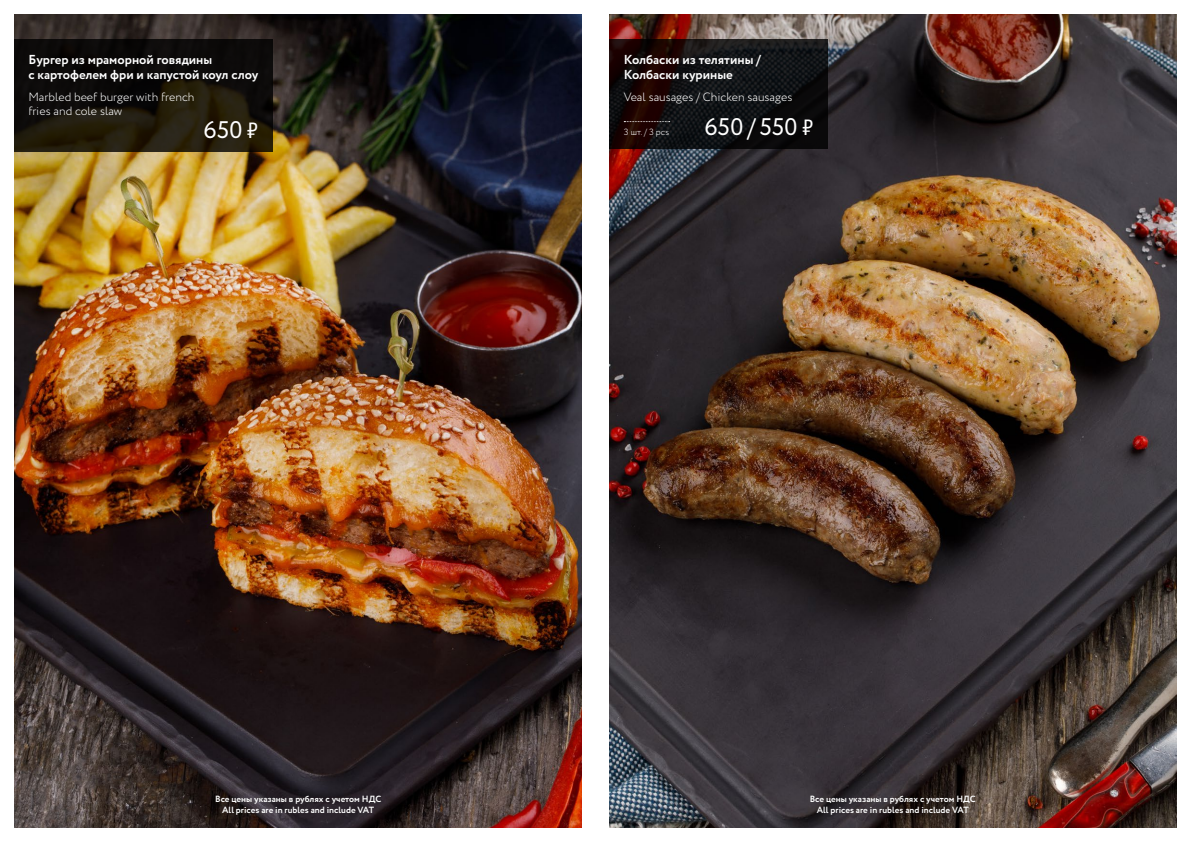
<style>
.page{position:relative;width:1191px;height:842px;background:#fff}
.page>*{position:absolute;margin:0;border:0;box-sizing:border-box;transform-origin:0 0}
.t1{font:24px "Circe";color:#fff}
.t2{font:700 13px/15px "Circe";color:#fff}
.t3{font:300 12px/14px "Circe";color:#fff}
.t4{font:700 9px/11px "Circe";color:#fff;text-align:center}
.t5{font:300 9px "Circe";color:#fff}
.s1{font-family:"PT Rouble Sans"}
</style>
<div class="page">
<img style="left:14px;top:14px;width:567px;height:814px">
<svg style="left:14px;top:40px;width:259px;height:112px;background:#15120a"></svg>
<img style="left:609px;top:14px;width:567px;height:814px">
<svg style="left:609px;top:40px;width:219px;height:109px;background:#120e0f"></svg>
<svg style="left:624px;top:121px;width:45px;height:1px"></svg>
<h2 class="t2" style="left:28px;top:53px;width:231px">Бургер из мраморной говядины<br>с картофелем фри и капустой коул слоу</h2>
<h3 class="t3" style="left:28px;top:90px;width:168px">Marbled beef burger with french fries and cole slaw</h3>
<h1 class="t1" style="left:203px;top:113px;width:57px">650 <span class="s1">5</span></h1>
<h2 class="t2" style="left:624px;top:53px;width:139px">Колбаски из телятины /<br>Колбаски куриные</h2>
<h3 class="t3" style="left:624px;top:90px;width:170px">Veal sausages / Chicken sausages</h3>
<p class="t5" style="left:624px;top:126px;width:47px">3 шт. / 3 pcs</p>
<h1 class="t1" style="left:704px;top:110px;width:111px">650 / 550 <span class="s1">5</span></h1>
<p class="t4" style="left:215px;top:794px;width:168px">Все цены указаны в рублях с учетом НДС<br>All prices are in rubles and include VAT</p>
<p class="t4" style="left:809px;top:794px;width:168px">Все цены указаны в рублях с учетом НДС<br>All prices are in rubles and include VAT</p>
</div>
